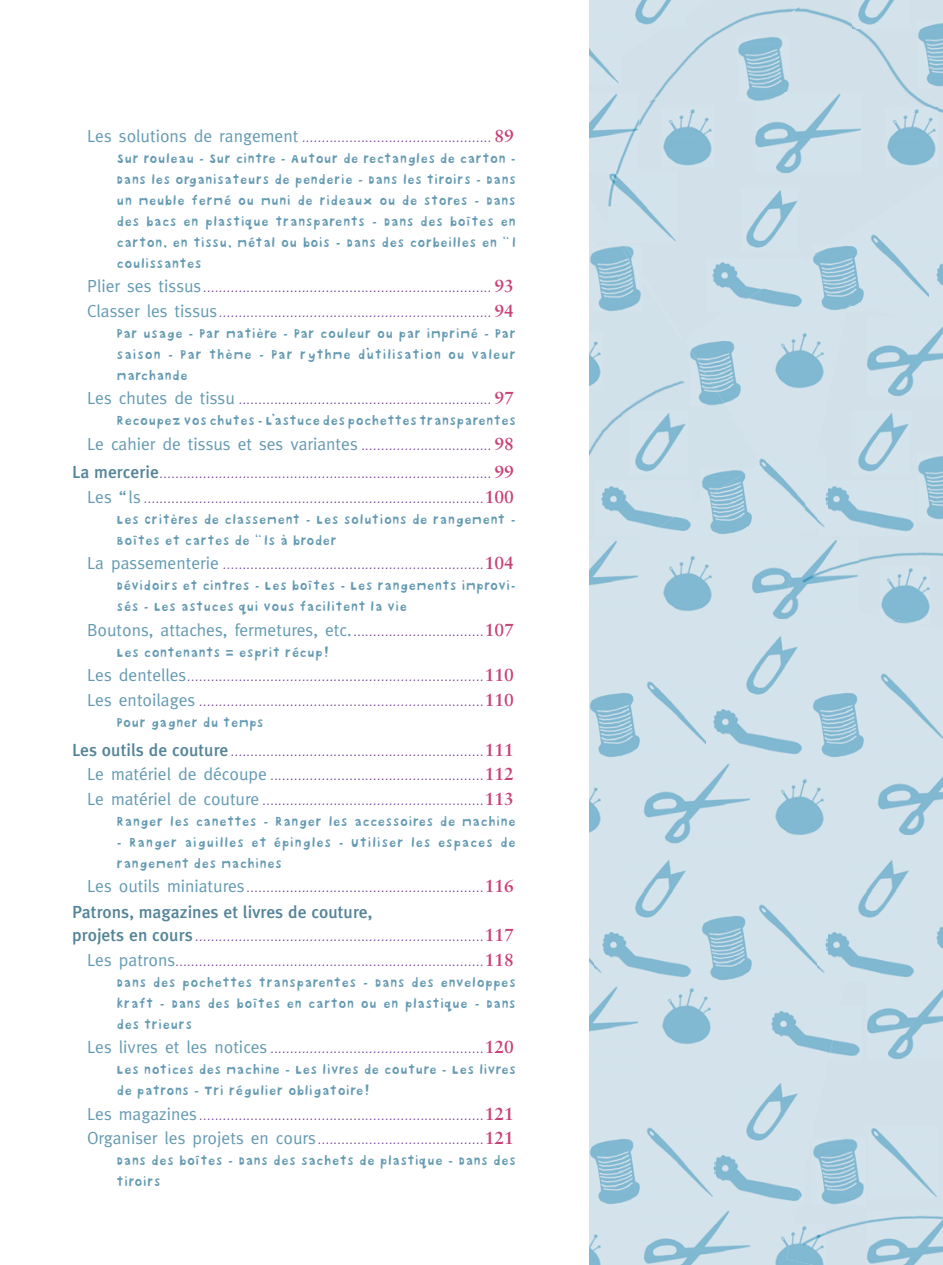
<style>
.page{position:relative;width:943px;height:1265px;background:#d4e3eb}
.page>*{position:absolute;margin:0;border:0;box-sizing:border-box;transform-origin:0 0}
.t1{font:500 17.5px "Meta Plus";color:#548498}
.t2{font:15.75px/24.5px "Romy";color:#6e3696}
.t3{font:12.25px/21px "Bokka Solid";color:#649ab2}
.t4{font:12.25px/21px "Bokka Solid";letter-spacing:.025em;color:#649ab2}
.s1{font-family:"Meta";font-size:17.5px;color:#649ab2}
.s2{font-family:"Sabon";font-weight:700;font-size:17.5px;color:#c84076}
.s3{font-family:"Meta Plus";font-weight:500;font-size:17.5px;color:#548498}
</style>
<div class="page">
<img style="left:588px;top:22px;width:355px;height:309px">
<img style="left:588px;top:0;width:261px;height:144px">
<img style="left:618px;top:243px;width:65px;height:88px">
<img style="left:798px;top:309px;width:145px;height:254px">
<img style="left:588px;top:1138px;width:52px;height:67px">
<img style="left:588px;top:1224px;width:13px;height:41px">
<img style="left:588px;top:691px;width:52px;height:67px">
<img style="left:588px;top:778px;width:13px;height:58px">
<img style="left:588px;top:903px;width:6px;height:72px">
<img style="left:702px;top:916px;width:50px;height:64px">
<img style="left:662px;top:988px;width:49px;height:56px">
<img style="left:588px;top:986px;width:51px;height:80px">
<img style="left:604px;top:932px;width:87px;height:46px">
<img style="left:594px;top:938px;width:10px;height:35px">
<img style="left:635px;top:860px;width:51px;height:58px">
<img style="left:647px;top:1127px;width:59px;height:65px">
<img style="left:813px;top:1138px;width:51px;height:67px">
<img style="left:775px;top:1236px;width:11px;height:29px">
<img style="left:786px;top:1226px;width:39px;height:39px">
<img style="left:644px;top:1210px;width:106px;height:55px">
<img style="left:715px;top:1155px;width:82px;height:46px">
<img style="left:797px;top:1189px;width:5px;height:12px">
<img style="left:706px;top:1162px;width:9px;height:35px">
<img style="left:746px;top:1083px;width:52px;height:58px">
<img style="left:588px;top:245px;width:53px;height:67px">
<img style="left:619px;top:245px;width:22px;height:35px">
<img style="left:588px;top:331px;width:13px;height:58px">
<img style="left:710px;top:501px;width:42px;height:33px">
<img style="left:702px;top:470px;width:44px;height:31px">
<img style="left:663px;top:556px;width:49px;height:55px">
<img style="left:588px;top:539px;width:50px;height:67px">
<img style="left:601px;top:486px;width:90px;height:45px">
<img style="left:635px;top:413px;width:51px;height:59px">
<img style="left:647px;top:681px;width:59px;height:64px">
<img style="left:813px;top:693px;width:51px;height:64px">
<img style="left:775px;top:779px;width:49px;height:56px">
<img style="left:644px;top:763px;width:107px;height:80px">
<img style="left:713px;top:709px;width:89px;height:45px">
<img style="left:746px;top:636px;width:52px;height:59px">
<img style="left:759px;top:904px;width:59px;height:65px">
<img style="left:827px;top:932px;width:87px;height:46px">
<img style="left:845px;top:968px;width:55px;height:10px">
<img style="left:818px;top:938px;width:9px;height:35px">
<img style="left:858px;top:860px;width:51px;height:58px">
<img style="left:871px;top:1128px;width:66px;height:70px">
<img style="left:866px;top:1215px;width:77px;height:50px">
<img style="left:771px;top:1011px;width:57px;height:42px">
<img style="left:828px;top:1039px;width:32px;height:17px">
<img style="left:588px;top:12px;width:33px;height:43px">
<img style="left:588px;top:55px;width:33px;height:30px">
<img style="left:736px;top:35px;width:53px;height:67px">
<img style="left:662px;top:108px;width:51px;height:58px">
<img style="left:588px;top:93px;width:51px;height:80px">
<img style="left:629px;top:0;width:58px;height:28px">
<img style="left:664px;top:13px;width:23px;height:15px">
<img style="left:607px;top:171px;width:71px;height:72px">
<svg style="left:607px;top:226px;width:17px;height:17px"></svg>
<img style="left:607px;top:171px;width:32px;height:2px">
<img style="left:812px;top:245px;width:53px;height:67px">
<img style="left:812px;top:245px;width:19px;height:12px">
<img style="left:846px;top:305px;width:19px;height:7px">
<img style="left:695px;top:341px;width:46px;height:62px">
<img style="left:690px;top:347px;width:35px;height:59px">
<img style="left:775px;top:331px;width:50px;height:58px">
<img style="left:706px;top:257px;width:98px;height:56px">
<img style="left:741px;top:188px;width:58px;height:63px">
<img style="left:761px;top:456px;width:39px;height:73px">
<svg style="left:759px;top:459px;width:2px;height:7px"></svg>
<img style="left:800px;top:456px;width:27px;height:73px">
<img style="left:917px;top:454px;width:26px;height:67px">
<img style="left:881px;top:568px;width:49px;height:56px">
<img style="left:752px;top:567px;width:44px;height:52px">
<img style="left:786px;top:538px;width:73px;height:74px">
<img style="left:818px;top:480px;width:98px;height:56px">
<img style="left:818px;top:480px;width:9px;height:49px">
<img style="left:852px;top:411px;width:58px;height:64px">
<img style="left:881px;top:673px;width:62px;height:66px">
<img style="left:878px;top:776px;width:65px;height:59px">
<img style="left:917px;top:22px;width:26px;height:65px">
<img style="left:885px;top:108px;width:52px;height:58px">
<img style="left:755px;top:93px;width:107px;height:80px">
<img style="left:755px;top:93px;width:34px;height:9px">
<img style="left:852px;top:0;width:58px;height:28px">
<img style="left:868px;top:233px;width:71px;height:73px">
<img style="left:866px;top:316px;width:77px;height:81px">
<img style="left:929px;top:257px;width:14px;height:56px">
<img style="left:867px;top:989px;width:76px;height:70px">
<img style="left:936px;top:926px;width:7px;height:22px">
<div style="left:0;top:0;width:588px;height:1265px;background:#fff"></div>
<p class="t2" style="left:87px;top:127px;width:428px"><span class="s1">Les solutions de rangement</span> ................................................ <span class="s2">89</span></p>
<p class="t3" style="left:117px;top:148px;width:401px;text-align:justify">Sur rouleau - Sur cintre - Autour de rectangles de carton - Dans les organisateurs de penderie - Dans les tiroirs - Dans un meuble fermé ou muni de rideaux ou de stores - Dans des bacs en plastique transparents - Dans des boîtes en carton, en tissu, métal ou bois - Dans des corbeilles en fil coulissantes</p>
<p class="t2" style="left:87px;top:278px;width:428px"><span class="s1">Plier ses tissus</span> ......................................................................... <span class="s2">93<br></span><span class="s1">Classer les tissus</span> ..................................................................... <span class="s2">94</span></p>
<p class="t3" style="left:117px;top:323px;width:401px;text-align:justify">Par usage - Par matière - Par couleur ou par imprimé - Par saison - Par thème - Par rythme d’utilisation ou valeur marchande</p>
<p class="t2" style="left:87px;top:390px;width:428px"><span class="s1">Les chutes de tissu</span> ................................................................ <span class="s2">97</span></p>
<p class="t3" style="left:117px;top:411px;width:401px">Recoupez vos chutes - L’astuce des pochettes transparentes</p>
<p class="t2" style="left:72px;top:433px;width:443px;line-height:28.7px;text-align:right"><span class="s1">Le cahier de tissus et ses variantes</span> ................................. <span class="s2">98<br></span><span class="s3">La mercerie</span> .................................................................................... <span class="s2">99</span></p>
<p class="t2" style="left:87px;top:488px;width:428px"><span class="s1">Les fils</span> ......................................................................................<span class="s2">100</span></p>
<p class="t3" style="left:117px;top:510px;width:401px">Les Critères de classement - Les solutions de rangement -<br>Boîtes et cartes de fils à broder</p>
<p class="t2" style="left:87px;top:555px;width:428px"><span class="s1">La passementerie</span> ..................................................................<span class="s2">104</span></p>
<p class="t3" style="left:117px;top:576px;width:401px">Dévidoirs et cintres - Les boîtes - Les rangements improvi&shy;sés - Les astuces qui vous facilitent la vie</p>
<p class="t2" style="left:87px;top:621px;width:428px"><span class="s1">Boutons, attaches, fermetures, etc.</span> .................................<span class="s2">107</span></p>
<p class="t3" style="left:117px;top:643px;width:214px">Les contenants = esprit récup !</p>
<p class="t2" style="left:87px;top:667px;width:428px"><span class="s1">Les dentelles</span> ...........................................................................<span class="s2">110<br></span><span class="s1">Les entoilages</span> ........................................................................<span class="s2">110</span></p>
<p class="t3" style="left:117px;top:713px;width:149px">Pour gagner du temps</p>
<p class="t2" style="left:87px;top:741px;width:428px;text-align:justify;text-indent:-15px"><span class="s3">Les outils de couture</span> ................................................................<span class="s2">111<br></span><span class="s1">Le matériel de découpe</span> ......................................................<span class="s2">112<br></span><span class="s1">Le matériel de couture</span> ........................................................<span class="s2">113</span></p>
<p class="t3" style="left:117px;top:811px;width:401px">Ranger les canettes - Ranger les accessoires de machine</p>
<p class="t4" style="left:117px;top:832px;width:401px">- Ranger aiguilles et épingles - Utiliser les espaces de rangement des machines</p>
<p class="t2" style="left:87px;top:878px;width:428px"><span class="s1">Les outils miniatures</span> ............................................................<span class="s2">116</span></p>
<p class="t1" style="left:72px;top:906px;width:302px">Patrons, magazines et livres de couture,</p>
<p class="t2" style="left:72px;top:927px;width:443px;text-align:right"><span class="s3">projets en cours</span> .........................................................................<span class="s2">117<br></span><span class="s1">Les patrons</span>..............................................................................<span class="s2">118</span></p>
<p class="t3" style="left:117px;top:972px;width:401px;text-align:justify">Dans des pochettes transparentes - Dans des enveloppes kraft - Dans des boîtes en carton ou en plastique - Dans des trieurs</p>
<p class="t2" style="left:87px;top:1039px;width:428px"><span class="s1">Les livres et les notices</span> ......................................................<span class="s2">120</span></p>
<p class="t3" style="left:117px;top:1060px;width:401px">Les notices des machine - Les livres de couture - Les livres de patrons - Tri régulier obligatoire !</p>
<p class="t2" style="left:87px;top:1105px;width:428px"><span class="s1">Les magazines</span> ........................................................................<span class="s2">121<br></span><span class="s1">Organiser les projets en cours</span> ..........................................<span class="s2">121</span></p>
<p class="t3" style="left:117px;top:1151px;width:401px">Dans des boîtes - Dans des sachets de plastique - Dans des tiroirs</p>
</div>
